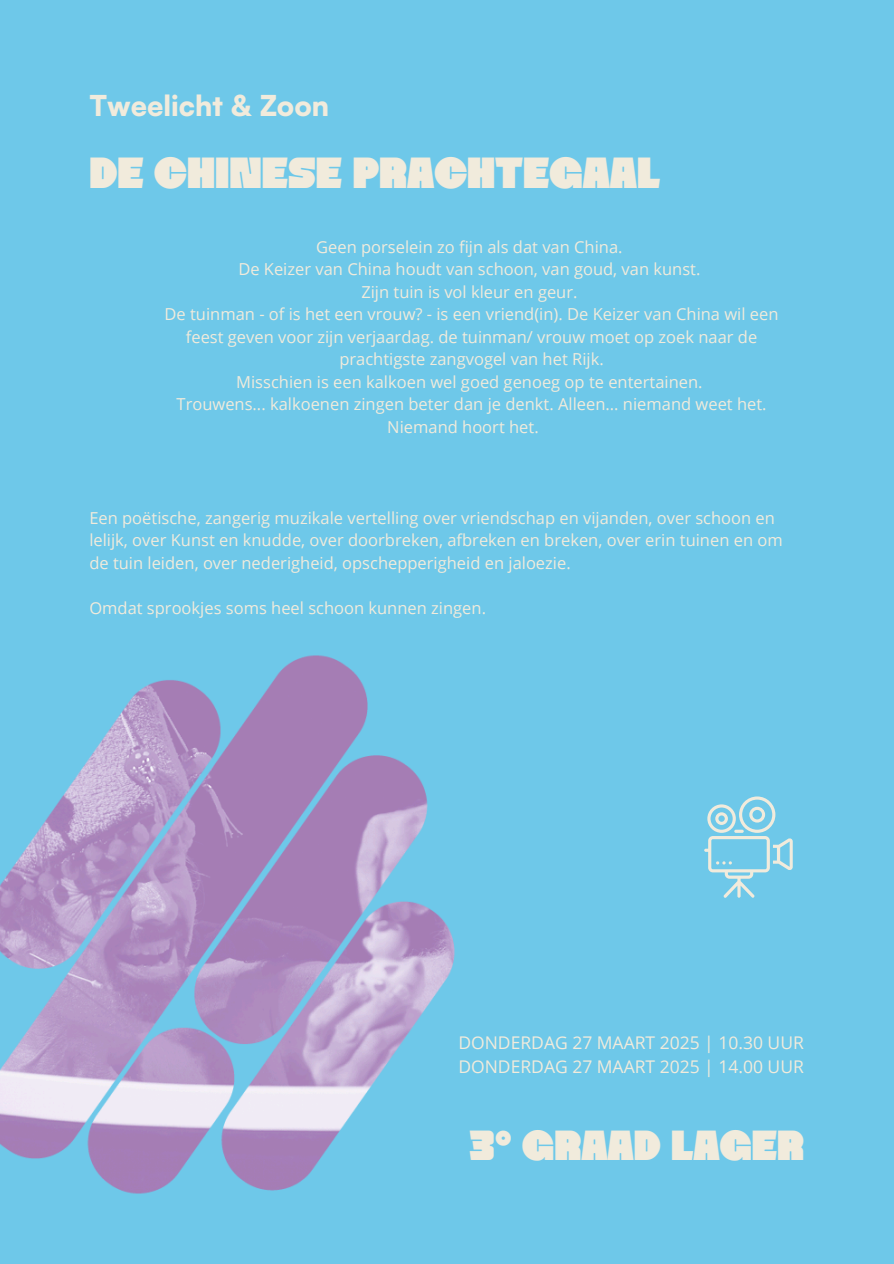
<style>
.page{position:relative;width:894px;height:1264px;background:#fff}
.page>*{position:absolute;margin:0;border:0;box-sizing:border-box;transform-origin:0 0}
.t1{font:900 43.5px "Alinsa";color:#f1ebdc}
.t2{font:900 42px "Alinsa";color:#f1ebdc}
.t3{font:900 28.5px "Satoshi";color:#f1ebdc}
.t4{font:17.55px/24px "Open Sans";color:#f1ebdc}
.t5{font:16.5px/22.5px "Open Sans";color:#f1ebdc}
</style>
<div class="page">
<div style="left:0;top:0;width:893px;height:1263px;background:#6ec8e9"></div>
<img style="left:0;top:655px;width:455px;height:539px">
<svg style="left:704px;top:796px;width:88px;height:101px"></svg>
<p class="t3" style="left:89px;top:87px;width:241px">Tweelicht &amp; Zoon</p>
<h1 class="t1" style="left:89px;top:155px;width:572px">DE CHINESE PRACHTEGAAL</h1>
<p class="t5" style="left:316px;top:235px;width:308px">Geen porselein zo fijn als dat van China.</p>
<p class="t5" style="left:238px;top:257px;width:463px">De Keizer van China houdt van schoon, van goud, van kunst.</p>
<p class="t5" style="left:361px;top:280px;width:218px">Zijn tuin is vol kleur en geur.</p>
<p class="t5" style="left:164px;top:302px;width:615px;text-align:center">De tuinman - of is het een vrouw? - is een vriend(in). De Keizer van China wil een feest geven voor zijn verjaardag. de tuinman/ vrouw moet op zoek naar de prachtigste zangvogel van het Rijk.</p>
<p class="t5" style="left:236px;top:370px;width:468px">Misschien is een kalkoen wel goed genoeg op te entertainen.</p>
<p class="t5" style="left:387px;top:392px;width:381px;text-indent:-211px">Trouwens... kalkoenen zingen beter dan je denkt. Alleen... niemand weet het.<br>Niemand hoort het.</p>
<p class="t5" style="left:89px;top:506px;width:694px">Een poëtische, zangerig muzikale vertelling over vriendschap en vijanden, over schoon en lelijk, over Kunst en knudde, over doorbreken, afbreken en breken, over erin tuinen en om de tuin leiden, over nederigheid, opschepperigheid en jaloezie.</p>
<h3 class="t5" style="left:89px;top:596px;width:398px">Omdat sprookjes soms heel schoon kunnen zingen.</h3>
<p class="t4" style="left:458px;top:1030px;width:347px">DONDERDAG 27 MAART 2025 | 10.30 UUR<br>DONDERDAG 27 MAART 2025 | 14.00 UUR</p>
<p class="t2" style="left:469px;top:1128px;width:336px">3° GRAAD LAGER</p>
</div>
